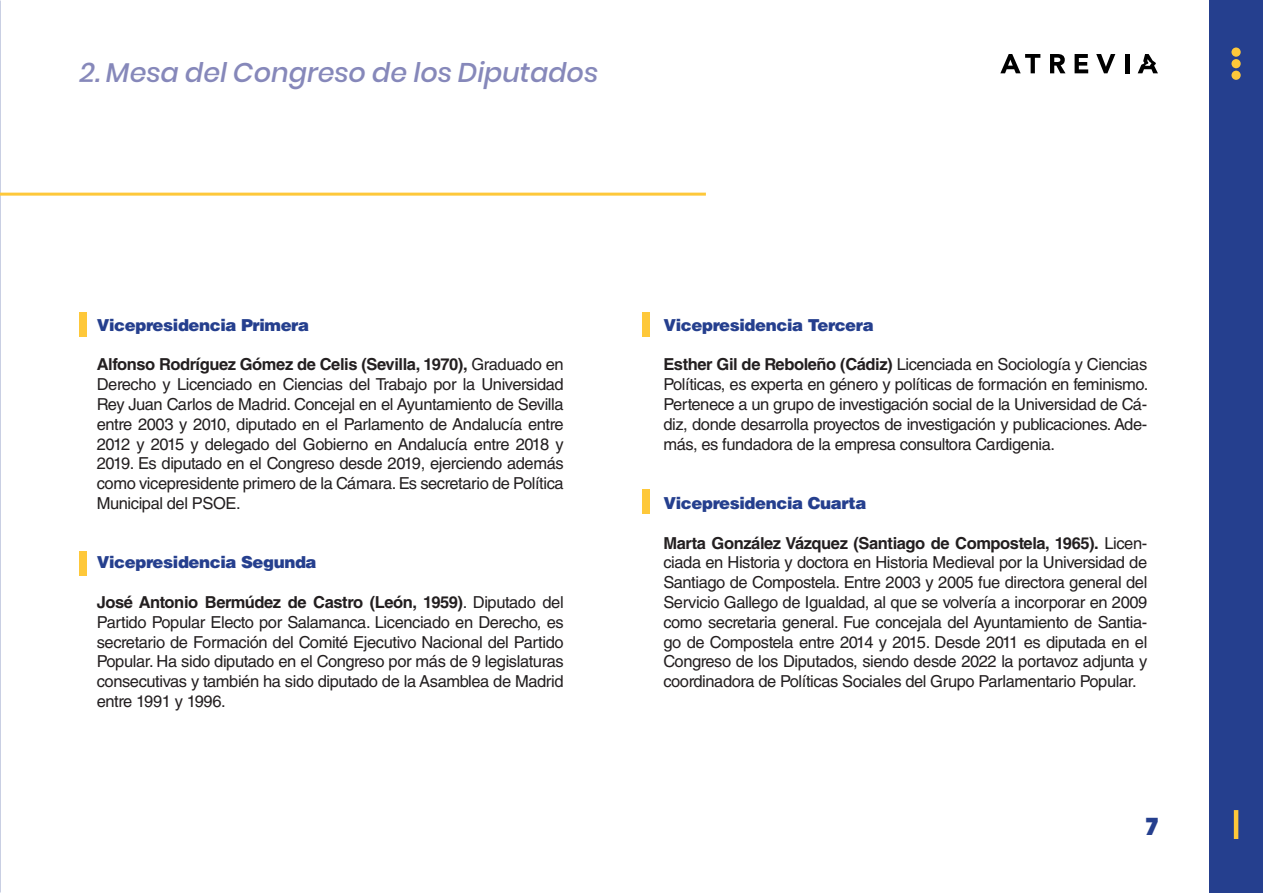
<style>
.page{position:relative;width:1263px;height:893px;background:#fff}
.page>*{position:absolute;margin:0;border:0;box-sizing:border-box;transform-origin:0 0}
.t1{font:italic 500 27px "Poppins";color:#8688ba}
.t2{font:900 24px "Poppins";color:#253f8e}
.t3{font:16.5px/19.8px "Helvetica LT Std";letter-spacing:-.025em;color:#231f20;text-align:justify}
.t4{font:900 16.5px "Helvetica LT Std";letter-spacing:-.025em;color:#253f8e}
.s1{font-weight:700}
</style>
<div class="page">
<svg style="left:1050px;top:54px;width:15px;height:19px"></svg>
<svg style="left:1074px;top:54px;width:14px;height:19px"></svg>
<svg style="left:1096px;top:54px;width:19px;height:19px"></svg>
<hr style="left:1125px;top:54px;width:4px;height:19px;background:#000">
<svg style="left:1000px;top:54px;width:40px;height:19px"></svg>
<svg style="left:1138px;top:54px;width:20px;height:19px"></svg>
<div style="left:1209px;top:0;width:54px;height:893px;background:#253f8e"></div>
<div style="left:1231px;top:48px;width:10px;height:9px;background:#fec83a;border-radius:50%"></div>
<div style="left:1231px;top:59px;width:10px;height:9px;background:#fec83a;border-radius:50%"></div>
<div style="left:1231px;top:71px;width:10px;height:9px;background:#fec83a;border-radius:50%"></div>
<hr style="left:1234px;top:810px;width:4px;height:29px;background:#fec83a">
<hr style="left:0;top:193px;width:706px;height:3px;background:#fec83a">
<div style="left:80px;top:551px;width:7px;height:24px;background:#fec83a"></div>
<div style="left:642px;top:489px;width:7px;height:24px;background:#fec83a"></div>
<div style="left:642px;top:313px;width:7px;height:24px;background:#fec83a"></div>
<div style="left:80px;top:313px;width:7px;height:24px;background:#fec83a"></div>
<p class="t1" style="left:80px;top:57px;width:520px">2. Mesa del Congreso de los Diputados</p>
<p class="t4" style="left:97px;top:314px;width:214px">Vicepresidencia Primera</p>
<p class="t3" style="left:97px;top:355px;width:468px"><span class="s1">Alfonso Rodríguez Gómez de Celis (Sevilla, 1970),</span> Graduado en Derecho y Licenciado en Ciencias del Trabajo por la Universidad Rey Juan Carlos de Madrid. Concejal en el Ayuntamiento de Sevilla entre 2003 y 2010, diputado en el Parlamento de Andalucía entre 2012 y 2015 y delegado del Gobierno en Andalucía entre 2018 y 2019. Es diputado en el Congreso desde 2019, ejerciendo además como vicepresidente primero de la Cámara. Es secretario de Política Municipal del PSOE.</p>
<p class="t4" style="left:97px;top:552px;width:221px">Vicepresidencia Segunda</p>
<p class="t3" style="left:97px;top:592px;width:468px"><span class="s1">José Antonio Bermúdez de Castro (León, 1959)</span>. Diputado del Partido Popular Electo por Salamanca. Licenciado en Derecho, es secretario de Formación del Comité Ejecutivo Nacional del Partido Popular. Ha sido diputado en el Congreso por más de 9 legislaturas consecutivas y también ha sido diputado de la Asamblea de Madrid entre 1991 y 1996.</p>
<p class="t4" style="left:663px;top:314px;width:212px">Vicepresidencia Tercera</p>
<p class="t3" style="left:663px;top:355px;width:486px"><span class="s1">Esther Gil de Reboleño (Cádiz)</span> Licenciada en Sociología y Ciencias Políticas, es experta en género y políticas de formación en feminismo.<br>Pertenece a un grupo de investigación social de la Universidad de Cá&shy;diz, donde desarrolla proyectos de investigación y publicaciones. Ade&shy;más, es fundadora de la empresa consultora Cardigenia.</p>
<p class="t4" style="left:663px;top:492px;width:205px">Vicepresidencia Cuarta</p>
<p class="t3" style="left:663px;top:533px;width:485px"><span class="s1">Marta González Vázquez (Santiago de Compostela, 1965).</span> Licen&shy;ciada en Historia y doctora en Historia Medieval por la Universidad de Santiago de Compostela. Entre 2003 y 2005 fue directora general del Servicio Gallego de Igualdad, al que se volvería a incorporar en 2009 como secretaria general. Fue concejala del Ayuntamiento de Santia&shy;go de Compostela entre 2014 y 2015. Desde 2011 es diputada en el Congreso de los Diputados, siendo desde 2022 la portavoz adjunta y coordinadora de Políticas Sociales del Grupo Parlamentario Popular.</p>
<h2 class="t2" style="left:1146px;top:813px;width:14px">7</h2>
</div>
